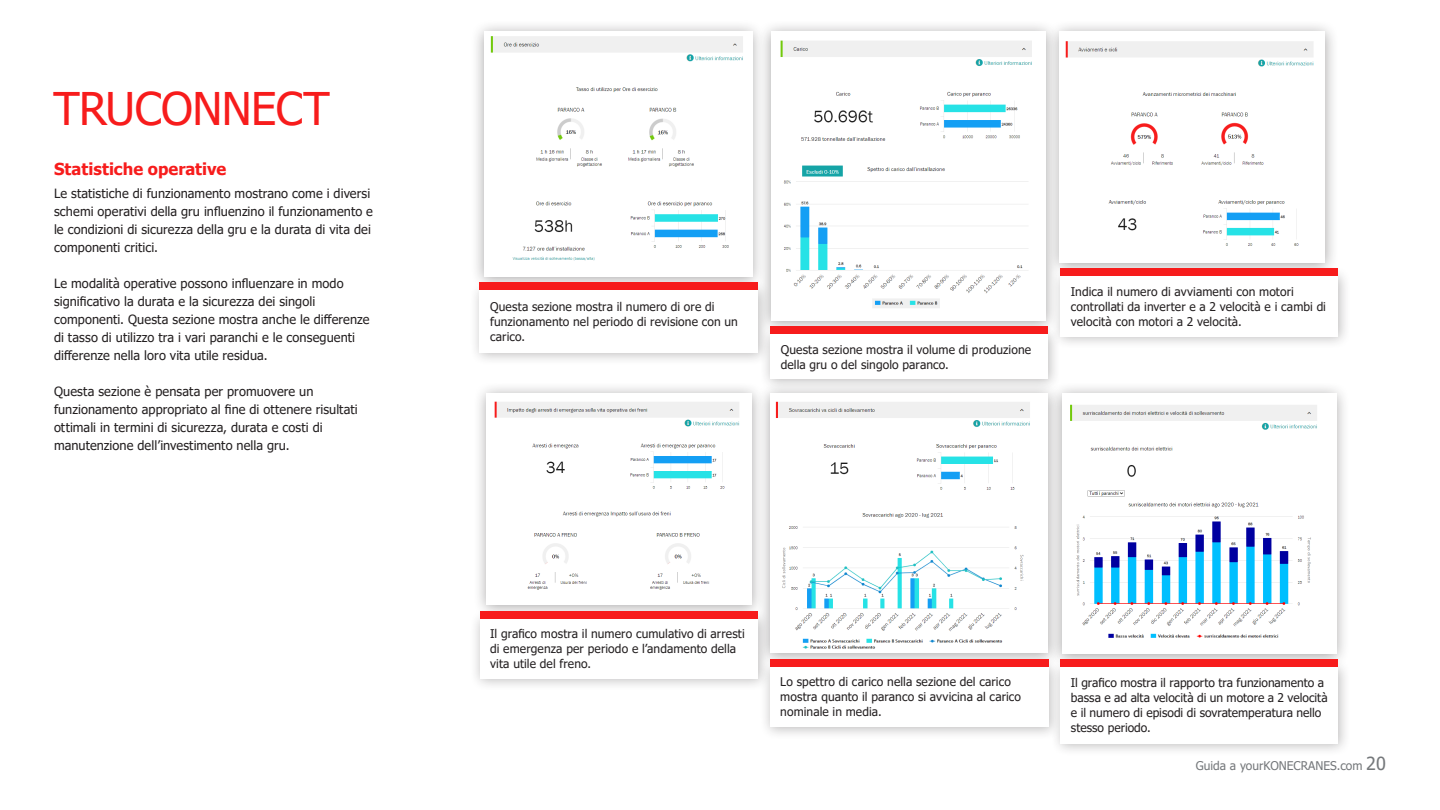
<style>
.page{position:relative;width:1440px;height:810px;background:#fff}
.page>*{position:absolute;margin:0;border:0;box-sizing:border-box;transform-origin:0 0}
.Headline_Inside{font:45px "Tahoma";letter-spacing:-.01em;color:#f71c1c}
.Subhead_for_body_copy{font:700 16.5px "Tahoma";letter-spacing:.005em;color:#f71c1c}
.Body_copy{font:12.75px/18px "Tahoma";letter-spacing:.005em;color:#231f20}
.Box_text{font:12px/15px "Tahoma";letter-spacing:.005em;color:#231f20}
.t1{font:12px "Tahoma";color:#75787b}
.s1{font-size:18px}
</style>
<div class="page">
<div style="left:471px;top:20px;width:295px;height:271px;background:#231f20;opacity:.4"></div>
<img style="left:485px;top:32px;width:267px;height:244px">
<div style="left:758px;top:20px;width:301px;height:316px;background:#231f20;opacity:.4"></div>
<img style="left:772px;top:32px;width:274px;height:288px">
<div style="left:1046px;top:20px;width:292px;height:258px;background:#231f20;opacity:.4"></div>
<img style="left:1060px;top:32px;width:265px;height:230px">
<div style="left:473px;top:382px;width:292px;height:238px;background:#231f20;opacity:.4"></div>
<img style="left:486px;top:394px;width:265px;height:211px">
<div style="left:756px;top:382px;width:305px;height:286px;background:#231f20;opacity:.4"></div>
<img style="left:770px;top:394px;width:277px;height:259px">
<div style="left:1048px;top:382px;width:301px;height:287px;background:#231f20;opacity:.4"></div>
<img style="left:1062px;top:394px;width:274px;height:260px">
<div style="left:470px;top:280px;width:301px;height:86px;background:#231f20;opacity:.3"></div>
<div style="left:480px;top:290px;width:278px;height:63px;background:#fff"></div>
<div style="left:480px;top:282px;width:278px;height:8px;background:#f71c1c"></div>
<div style="left:760px;top:324px;width:301px;height:68px;background:#231f20;opacity:.3"></div>
<div style="left:770px;top:334px;width:277px;height:45px;background:#fff"></div>
<div style="left:770px;top:326px;width:277px;height:8px;background:#f71c1c"></div>
<div style="left:1050px;top:266px;width:301px;height:83px;background:#231f20;opacity:.3"></div>
<div style="left:1060px;top:276px;width:278px;height:60px;background:#fff"></div>
<div style="left:1060px;top:268px;width:278px;height:8px;background:#f71c1c"></div>
<div style="left:470px;top:608px;width:300px;height:84px;background:#231f20;opacity:.3"></div>
<div style="left:480px;top:618px;width:277px;height:61px;background:#fff"></div>
<div style="left:480px;top:611px;width:277px;height:7px;background:#f71c1c"></div>
<div style="left:760px;top:657px;width:301px;height:83px;background:#231f20;opacity:.3"></div>
<div style="left:770px;top:667px;width:278px;height:60px;background:#fff"></div>
<div style="left:770px;top:659px;width:278px;height:8px;background:#f71c1c"></div>
<div style="left:1050px;top:657px;width:301px;height:100px;background:#231f20;opacity:.3"></div>
<div style="left:1060px;top:667px;width:278px;height:76px;background:#fff"></div>
<div style="left:1060px;top:660px;width:278px;height:7px;background:#f71c1c"></div>
<p class="Headline_Inside" style="left:53px;top:79px;width:278px">TRUCONNECT</p>
<p class="Subhead_for_body_copy" style="left:54px;top:157px;width:174px">Statistiche operative</p>
<p class="Body_copy" style="left:54px;top:185px;width:320px">Le statistiche di funzionamento mostrano come i diversi schemi operativi della gru influenzino il funzionamento e le condizioni di sicurezza della gru e la durata di vita dei componenti critici.</p>
<p class="Body_copy" style="left:54px;top:275px;width:317px">Le modalità operative possono influenzare in modo significativo la durata e la sicurezza dei singoli componenti. Questa sezione mostra anche le differenze di tasso di utilizzo tra i vari paranchi e le conseguenti differenze nella loro vita utile residua.</p>
<p class="Body_copy" style="left:54px;top:383px;width:305px">Questa sezione è pensata per promuovere un funzionamento appropriato al fine di ottenere risultati ottimali in termini di sicurezza, durata e costi di manutenzione dell’investimento nella gru.</p>
<p class="Box_text" style="left:490px;top:300px;width:249px">Questa sezione mostra il numero di ore di funzionamento nel periodo di revisione con un carico.</p>
<p class="Box_text" style="left:781px;top:342px;width:252px">Questa sezione mostra il volume di produzione della gru o del singolo paranco.</p>
<p class="Box_text" style="left:1071px;top:285px;width:257px">Indica il numero di avviamenti con motori controllati da inverter e a 2 velocità e i cambi di velocità con motori a 2 velocità.</p>
<p class="Box_text" style="left:490px;top:627px;width:256px">Il grafico mostra il numero cumulativo di arresti di emergenza per periodo e l’andamento della vita utile del freno.</p>
<p class="Box_text" style="left:780px;top:675px;width:242px">Lo spettro di carico nella sezione del carico mostra quanto il paranco si avvicina al carico nominale in media.</p>
<p class="Box_text" style="left:1071px;top:676px;width:258px">Il grafico mostra il rapporto tra funzionamento a bassa e ad alta velocità di un motore a 2 velocità e il numero di episodi di sovratemperatura nello stesso periodo.</p>
<p class="t1" style="left:1196px;top:757px;width:192px">Guida a yourKONECRANES.com <span class="s1">20</span></p>
</div>
